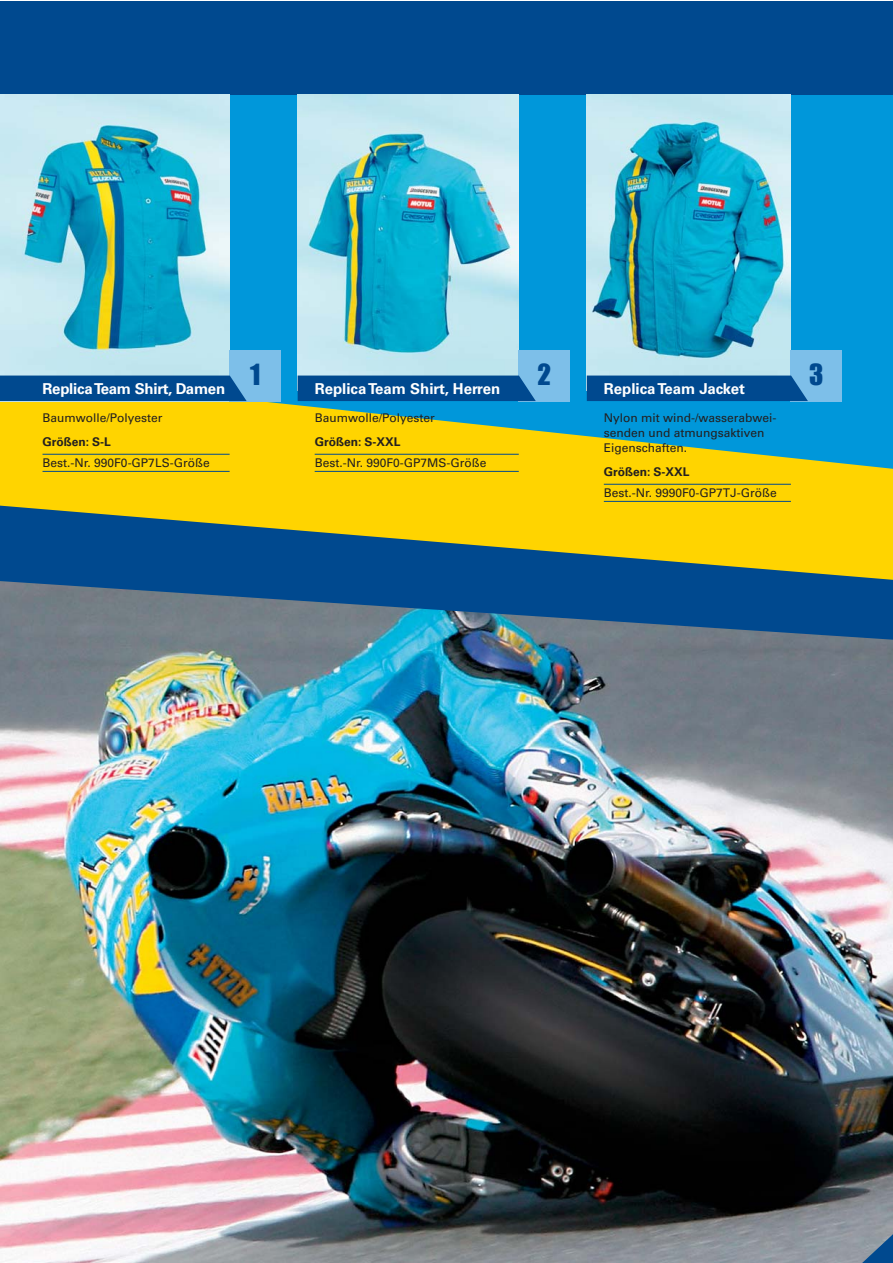
<style>
.page{position:relative;width:893px;height:1263px;background:#fff}
.page>*{position:absolute;margin:0;border:0;box-sizing:border-box;transform-origin:0 0}
.t1{font:27px "Impact";color:#00498f}
.t2{font:700 15px "Univers";letter-spacing:-.015em;color:#fff}
.t3{font:12px/15px "Univers";color:#231f20}
.t4{font:700 12px "Univers";color:#231f20}
</style>
<div class="page">
<div style="left:0;top:1px;width:893px;height:1262px;background:#0097da"></div>
<img style="left:0;top:371px;width:893px;height:892px">
<div style="left:0;top:1px;width:893px;height:94px;background:#00498f"></div>
<hr style="left:315px;top:454px;width:204px;height:1px;background:#00498f">
<hr style="left:315px;top:471px;width:204px;height:1px;background:#00498f">
<hr style="left:43px;top:454px;width:187px;height:1px;background:#00498f">
<hr style="left:43px;top:471px;width:187px;height:1px;background:#00498f">
<hr style="left:604px;top:484px;width:187px;height:1px;background:#00498f">
<hr style="left:604px;top:501px;width:187px;height:1px;background:#00498f">
<img style="left:0;top:95px;width:230px;height:281px">
<img style="left:298px;top:95px;width:221px;height:281px">
<div style="left:230px;top:350px;width:51px;height:51px;background:#7dbfe9"></div>
<div style="left:519px;top:350px;width:51px;height:51px;background:#7dbfe9"></div>
<img style="left:587px;top:95px;width:204px;height:281px">
<div style="left:791px;top:350px;width:51px;height:51px;background:#7dbfe9"></div>
<div style="left:0;top:376px;width:247px;height:25px;background:#00498f"></div>
<div style="left:298px;top:376px;width:238px;height:25px;background:#00498f"></div>
<div style="left:587px;top:376px;width:221px;height:25px;background:#00498f"></div>
<h1 class="t1" style="left:250px;top:365px;width:12px">1</h1>
<h1 class="t1" style="left:537px;top:365px;width:15px">2</h1>
<h1 class="t1" style="left:809px;top:365px;width:16px">3</h1>
<p class="t2" style="left:43px;top:383px;width:184px">Replica Team Shirt, Damen</p>
<p class="t2" style="left:315px;top:383px;width:187px">Replica Team Shirt, Herren</p>
<p class="t2" style="left:604px;top:383px;width:143px">Replica Team Jacket</p>
<p class="t3" style="left:43px;top:412px;width:122px">Baumwolle/Polyester</p>
<p class="t4" style="left:43px;top:437px;width:70px">Größen: S-L</p>
<p class="t3" style="left:43px;top:457px;width:169px">Best.-Nr. 990F0-GP7LS-Größe</p>
<p class="t3" style="left:315px;top:412px;width:122px">Baumwolle/Polyester</p>
<p class="t4" style="left:315px;top:437px;width:87px">Größen: S-XXL</p>
<p class="t3" style="left:315px;top:457px;width:173px">Best.-Nr. 990F0-GP7MS-Größe</p>
<p class="t3" style="left:604px;top:412px;width:174px">Nylon mit wind-/wasserabwei&shy;senden und atmungsaktiven<br>Eigenschaften.</p>
<p class="t4" style="left:604px;top:467px;width:87px">Größen: S-XXL</p>
<p class="t3" style="left:604px;top:487px;width:175px">Best.-Nr. 9990F0-GP7TJ-Größe</p>
</div>
